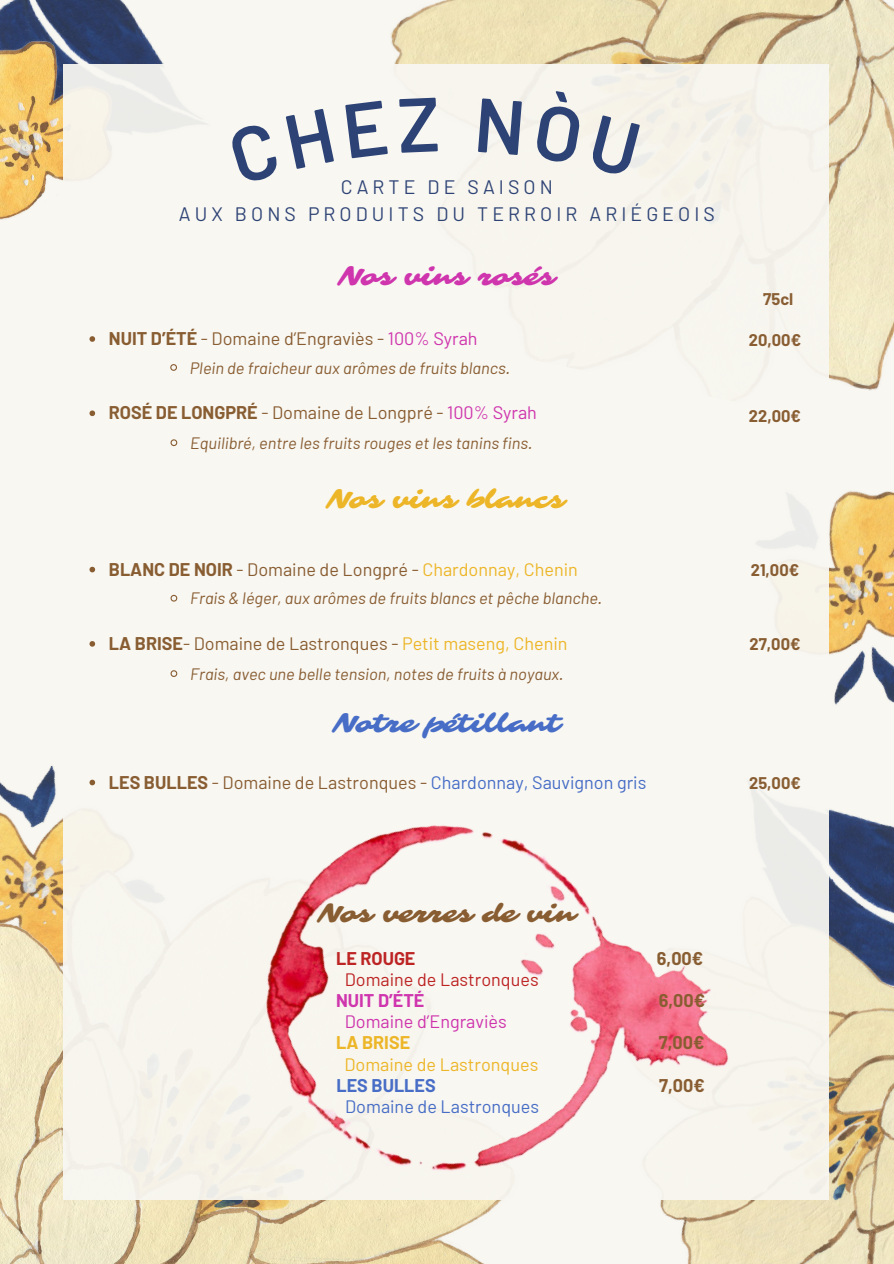
<style>
.page{position:relative;width:894px;height:1264px;background:#fff}
.page>*{position:absolute;margin:0;border:0;box-sizing:border-box;transform-origin:0 0}
.t1{font:25.5px "Sarina";color:#476dc6}
.t2{font:25.5px "Sarina";color:#edb628}
.t3{font:25.5px "Sarina";color:#cf35ad}
.t4{font:25.05px "Sarina";color:#895d32}
.t5{font:19.5px/27px "Barlow";letter-spacing:.21em;color:#2e4375;text-align:center}
.t6{font:18px "Barlow";color:#895d32}
.t7{font:18px "Barlow";color:#476dc6}
.t8{font:700 18px "Barlow";color:#895d32}
.t9{font:18px "Barlow";color:#bd2424}
.t10{font:18px "Barlow";color:#edb628}
.t11{font:18px "Barlow";color:#cf35ad}
.t12{font:700 18px "Barlow";color:#cf35ad}
.t13{font:700 18px "Barlow";color:#476dc6}
.t14{font:700 18px "Barlow";color:#bd2424}
.t15{font:700 18px "Barlow";color:#edb628}
.t16{font:italic 16.5px "Barlow";color:#895d32}
.t17{font:700 16.5px "Barlow";color:#895d32}
.s1{font-weight:700}
.s2{color:#cf35ad}
.s3{color:#edb628}
.s4{font-weight:700;color:#895d32}
.s5{color:#895d32}
</style>
<div class="page">
<div style="left:0;top:0;width:893px;height:1263px;background:#f8f7f2"></div>
<img style="left:0;top:765px;width:63px;height:100px">
<img style="left:0;top:865px;width:179px;height:398px">
<img style="left:390px;top:0;width:503px;height:391px">
<img style="left:828px;top:809px;width:65px;height:57px">
<img style="left:759px;top:866px;width:134px;height:397px">
<img style="left:828px;top:491px;width:65px;height:214px">
<img style="left:0;top:0;width:164px;height:64px">
<img style="left:0;top:39px;width:115px;height:181px">
<div style="left:63px;top:64px;width:765px;height:1135px;background:#f8f7f2"></div>
<svg style="left:89px;top:336px;width:6px;height:6px"></svg>
<svg style="left:89px;top:410px;width:6px;height:6px"></svg>
<svg style="left:170px;top:364px;width:7px;height:7px"></svg>
<svg style="left:170px;top:439px;width:8px;height:8px"></svg>
<svg style="left:89px;top:566px;width:6px;height:6px"></svg>
<svg style="left:89px;top:641px;width:6px;height:5px"></svg>
<img style="left:179px;top:782px;width:580px;height:481px">
<svg style="left:89px;top:779px;width:6px;height:6px"></svg>
<svg style="left:170px;top:594px;width:8px;height:8px"></svg>
<svg style="left:170px;top:670px;width:8px;height:7px"></svg>
<svg style="left:487px;top:98px;width:35px;height:51px"></svg>
<svg style="left:534px;top:91px;width:106px;height:77px"></svg>
<p class="t5" style="left:179px;top:173px;width:537px">CARTE DE SAISON<br>AUX BONS PRODUITS DU TERROIR ARIÉGEOIS</p>
<p class="t3" style="left:337px;top:261px;width:219px">Nos vins rosés</p>
<p class="t6" style="left:109px;top:327px;width:370px"><span class="s1">NUIT D’ÉTÉ</span> - Domaine d’Engraviès - <span class="s2">100% Syrah</span></p>
<p class="t16" style="left:190px;top:357px;width:322px">Plein de fraicheur aux arômes de fruits blancs.</p>
<p class="t6" style="left:109px;top:401px;width:429px"><span class="s1">ROSÉ DE LONGPRÉ</span> - Domaine de Longpré - <span class="s2">100% Syrah</span></p>
<p class="t16" style="left:190px;top:432px;width:344px">Equilibré, entre les fruits rouges et les tanins fins.</p>
<p class="t2" style="left:326px;top:484px;width:241px">Nos vins blancs</p>
<p class="t6" style="left:109px;top:557px;width:470px"><span class="s1">BLANC DE NOIR</span> - Domaine de Longpré - <span class="s3">Chardonnay, Chenin</span></p>
<p class="t16" style="left:190px;top:588px;width:413px">Frais &amp; léger, aux arômes de fruits blancs et pêche blanche.</p>
<p class="t6" style="left:109px;top:632px;width:460px"><span class="s1">LA BRISE</span>- Domaine de Lastronques - <span class="s3">Petit maseng, Chenin</span></p>
<p class="t16" style="left:190px;top:663px;width:375px">Frais, avec une belle tension, notes de fruits à noyaux.</p>
<p class="t1" style="left:332px;top:708px;width:230px">Notre pétillant</p>
<p class="t17" style="left:763px;top:288px;width:32px">75cl</p>
<p class="t17" style="left:748px;top:329px;width:54px">20,00€</p>
<p class="t17" style="left:748px;top:405px;width:54px">22,00€</p>
<p class="t17" style="left:750px;top:559px;width:50px">21,00€</p>
<p class="t17" style="left:749px;top:633px;width:53px">27,00€</p>
<h5 class="t7" style="left:109px;top:770px;width:539px"><span class="s4">LES BULLES</span> <span class="s5">- Domaine de Lastronques -</span> Chardonnay, Sauvignon gris</h5>
<h3 class="t17" style="left:748px;top:772px;width:53px">25,00€</h3>
<p class="t4" style="left:317px;top:898px;width:260px">Nos verres de vin</p>
<h5 class="t14" style="left:336px;top:946px;width:81px">LE ROUGE</h5>
<h5 class="t8" style="left:656px;top:946px;width:48px">6,00€</h5>
<h3 class="t9" style="left:344px;top:967px;width:195px">Domaine de Lastronques</h3>
<h5 class="t11" style="left:344px;top:1010px;width:163px">Domaine d’Engraviès</h5>
<h3 class="t15" style="left:336px;top:1031px;width:76px">LA BRISE</h3>
<h3 class="t8" style="left:658px;top:1031px;width:47px">7,00€</h3>
<h5 class="t10" style="left:344px;top:1052px;width:195px">Domaine de Lastronques</h5>
<p class="t13" style="left:336px;top:1073px;width:101px">LES BULLES</p>
<p class="t8" style="left:659px;top:1073px;width:47px">7,00€</p>
<p class="t7" style="left:345px;top:1094px;width:195px">Domaine de Lastronques</p>
<h3 class="t12" style="left:336px;top:989px;width:90px">NUIT D’ÉTÉ</h3>
<h3 class="t8" style="left:658px;top:989px;width:48px">6,00€</h3>
</div>
